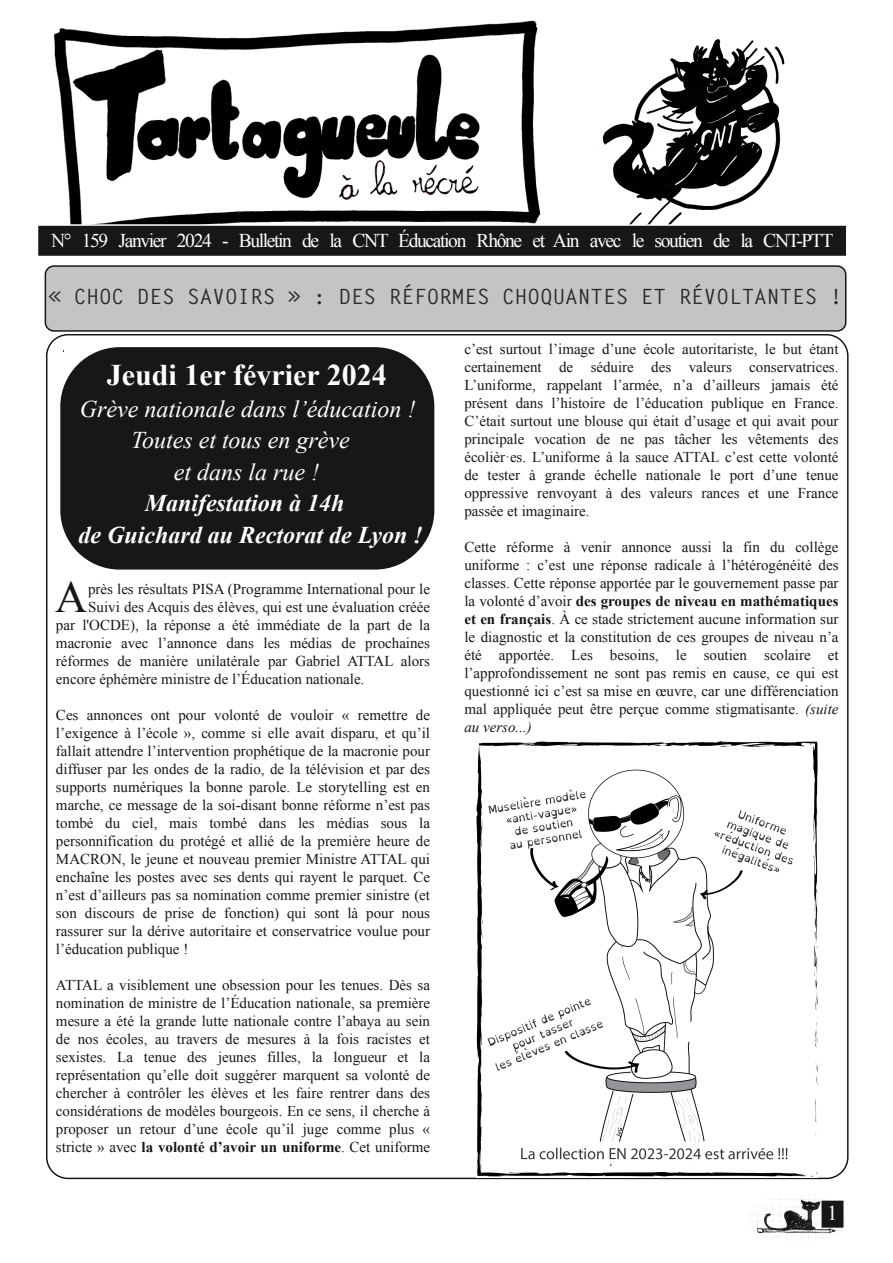
<style>
.page{position:relative;width:893px;height:1263px;background:#fff}
.page>*{position:absolute;margin:0;border:0;box-sizing:border-box;transform-origin:0 0}
.t1{font:44.55px "Times New Roman";color:#181715}
.t2{font:700 30px "Times New Roman";color:#fff}
.t3{font:italic 24px/31.5px "Times New Roman";color:#fff;text-align:center}
.t4{font:italic 700 24px/31.5px "Times New Roman";color:#fff;text-align:center}
.t5{font:700 21px "Letter Gothic Std";color:rgb(24 23 21/.9)}
.t6{font:21px "Times New Roman";color:#fff}
.t7{font:19.5px "Times New Roman";letter-spacing:-.07em;color:#fff}
.t8{font:15px/18px "Times New Roman";color:#181715;text-align:justify}
.s1{font-weight:700}
.s2{font-style:italic}
</style>
<div class="page">
<img style="left:53px;top:20px;width:488px;height:204px">
<img style="left:597px;top:39px;width:188px;height:185px">
<div style="left:37px;top:225px;width:810px;height:31px;background:#181715"></div>
<div style="left:37px;top:224px;width:810px;height:33px;border:2px solid #fff"></div>
<img style="left:747px;top:1199px;width:99px;height:43px">
<div style="left:822px;top:1201px;width:21px;height:26px;background:#181715"></div>
<div style="left:821px;top:1201px;width:22px;height:27px;border:2px solid #181715"></div>
<div style="left:45px;top:266px;width:801px;height:65px;background:#bebebe;border-radius:9px"></div>
<div style="left:45px;top:265px;width:801px;height:67px;border:2px solid #181715;border-radius:9px"></div>
<div style="left:60px;top:347px;width:374px;height:223px;background:#181715;border-radius:60px"></div>
<img style="left:476px;top:742px;width:341px;height:435px">
<h3 class="t7" style="left:51px;top:230px;width:784px">N° 159 Janvier 2024 - Bulletin de la CNT Éducation Rhône et Ain avec le soutien de la CNT-PTT</h3>
<h3 class="t5" style="left:49px;top:288px;width:795px">« CHOC DES SAVOIRS » : DES RÉFORMES CHOQUANTES ET RÉVOLTANTES !</h3>
<h2 class="t2" style="left:107px;top:358px;width:281px">Jeudi 1er février 2024</h2>
<h3 class="t3" style="left:80px;top:393px;width:337px">Grève nationale dans l’éducation !<br>Toutes et tous en grève<br>et dans la rue !</h3>
<h3 class="t4" style="left:78px;top:487px;width:346px">Manifestation à 14h<br>de Guichard au Rectorat de Lyon !</h3>
<h1 class="t1" style="left:55px;top:572px;width:34px">A</h1>
<p class="t8" style="left:88px;top:580px;width:344px">près les résultats PISA (Programme International pour le</p>
<p class="t8" style="left:88px;top:598px;width:343px">Suivi des Acquis des élèves, qui est une évaluation créée</p>
<p class="t8" style="left:56px;top:616px;width:376px">par l'OCDE), la réponse a été immédiate de la part de la</p>
<p class="t8" style="left:56px;top:634px;width:376px">macronie avec l’annonce dans les médias de prochaines</p>
<p class="t8" style="left:56px;top:652px;width:376px">réformes de manière unilatérale par Gabriel ATTAL alors</p>
<p class="t8" style="left:56px;top:670px;width:310px">encore éphémère ministre de l’Éducation nationale.</p>
<p class="t8" style="left:56px;top:706px;width:376px">Ces annonces ont pour volonté de vouloir « remettre de l’exigence à l’école », comme si elle avait disparu, et qu’il fallait attendre l’intervention prophétique de la macronie pour diffuser par les ondes de la radio, de la télévision et par des supports numériques la bonne parole. Le storytelling est en marche, ce message de la soi-disant bonne réforme n’est pas tombé du ciel, mais tombé dans les médias sous la personnification du protégé et allié de la première heure de MACRON, le jeune et nouveau premier Ministre ATTAL qui enchaîne les postes avec ses dents qui rayent le parquet. Ce n’est d’ailleurs pas sa nomination comme premier sinistre (et son discours de prise de fonction) qui sont là pour nous rassurer sur la dérive autoritaire et conservatrice voulue pour l’éducation publique !</p>
<p class="t8" style="left:56px;top:976px;width:376px">ATTAL a visiblement une obsession pour les tenues. Dès sa nomination de ministre de l’Éducation nationale, sa première mesure a été la grande lutte nationale contre l’abaya au sein de nos écoles, au travers de mesures à la fois racistes et sexistes. La tenue des jeunes filles, la longueur et la représentation qu’elle doit suggérer marquent sa volonté de chercher à contrôler les élèves et les faire rentrer dans des considérations de modèles bourgeois. En ce sens, il cherche à proposer un retour d’une école qu’il juge comme plus « stricte » avec <span class="s1">la volonté d’avoir un uniforme</span>. Cet uniforme</p>
<p class="t8" style="left:464px;top:340px;width:376px">c’est surtout l’image d’une école autoritariste, le but étant certainement de séduire des valeurs conservatrices.<br>L’uniforme, rappelant l’armée, n’a d’ailleurs jamais été présent dans l’histoire de l’éducation publique en France.<br>C’était surtout une blouse qui était d’usage et qui avait pour principale vocation de ne pas tâcher les vêtements des écolièr·es. L’uniforme à la sauce ATTAL c’est cette volonté de tester à grande échelle nationale le port d’une tenue oppressive renvoyant à des valeurs rances et une France passée et imaginaire.</p>
<p class="t8" style="left:464px;top:538px;width:376px">Cette réforme à venir annonce aussi la fin du collège uniforme : c’est une réponse radicale à l’hétérogénéité des classes. Cette réponse apportée par le gouvernement passe par la volonté d’avoir <span class="s1">des groupes de niveau en mathématiques et en français</span>. À ce stade strictement aucune information sur le diagnostic et la constitution de ces groupes de niveau n’a été apportée. Les besoins, le soutien scolaire et l’approfondissement ne sont pas remis en cause, ce qui est questionné ici c’est sa mise en œuvre, car une différenciation mal appliquée peut être perçue comme stigmatisante. <span class="s2">(suite au verso...)</span></p>
<h3 class="t6" style="left:827px;top:1201px;width:12px">1</h3>
</div>
